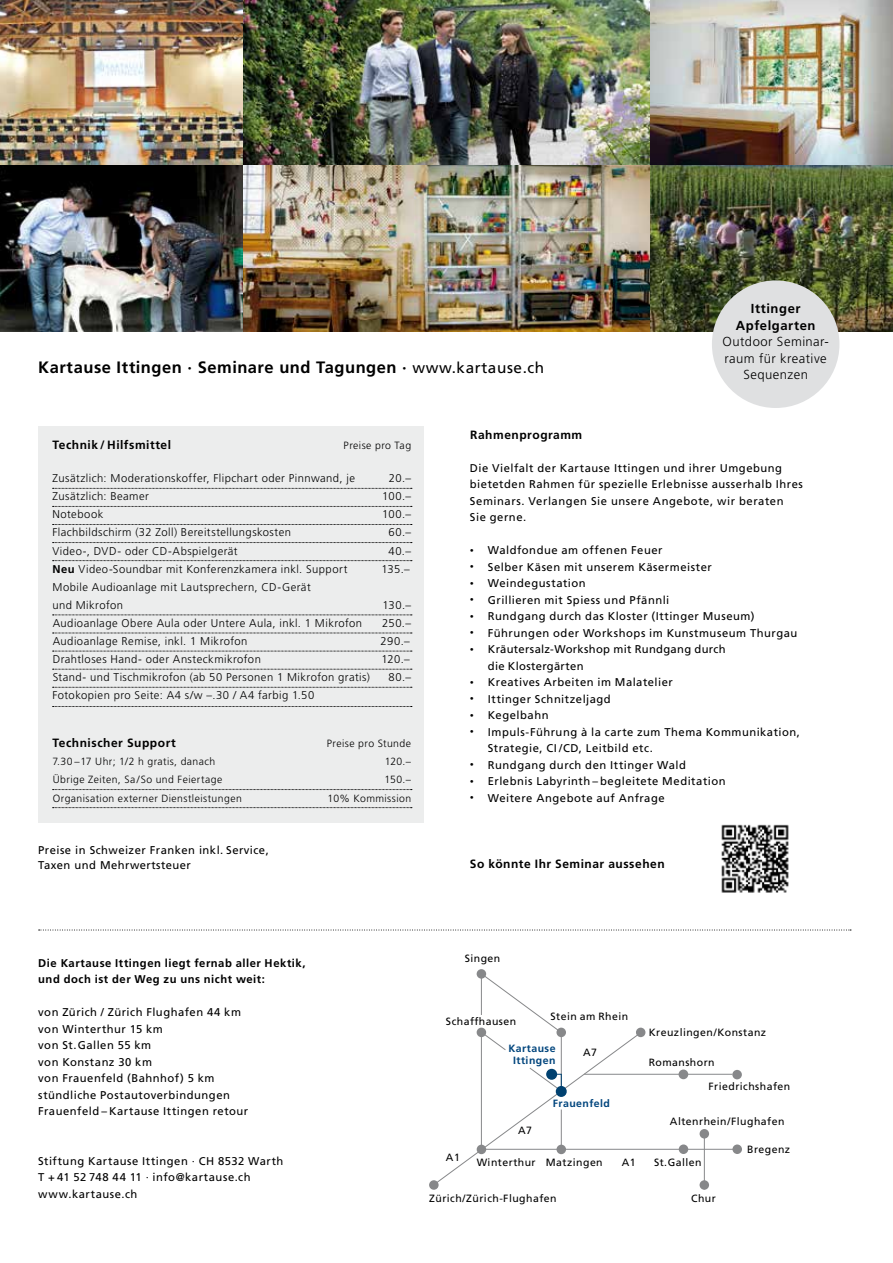
<style>
.page{position:relative;width:893px;height:1263px;background:#fff}
.page>*{position:absolute;margin:0;border:0;box-sizing:border-box;transform-origin:0 0}
.t1{font:700 16.5px "Frutiger";letter-spacing:.035em;color:#000}
.t2{font:300 13.05px/16.5px "Frutiger";letter-spacing:.035em;color:#000;text-align:center}
.t3{font:700 13.05px/16.5px "Frutiger";letter-spacing:.04em;color:#000;text-align:center}
.t4{font:700 12px "Frutiger";letter-spacing:.045em;color:#000}
.t5{font:11.25px/16.5px "Frutiger";letter-spacing:.045em;color:#000}
.t6{font:300 11.25px/18.1px "Frutiger";letter-spacing:.04em;color:#000}
.t7{font:700 11.25px/16.5px "Frutiger";letter-spacing:.045em;color:#000}
.t8{font:11.25px "Frutiger";letter-spacing:.025em;color:#000}
.t9{font:10.5px "Frutiger";letter-spacing:.045em;color:#000}
.t10{font:300 10.5px "Frutiger";letter-spacing:.04em;color:#000}
.t11{font:700 10.5px/12.6px "Frutiger";letter-spacing:.045em;color:#00457d;text-align:center}
.s1{font-weight:400;font-size:15.3px}
.s2{font-weight:700}
.s3{font-weight:900}
</style>
<div class="page">
<div style="left:38px;top:426px;width:386px;height:397px;background:#eceded"></div>
<svg style="left:53px;top:488px;width:359px;height:1px"></svg>
<svg style="left:53px;top:506px;width:359px;height:1px"></svg>
<svg style="left:53px;top:524px;width:359px;height:1px"></svg>
<svg style="left:53px;top:542px;width:359px;height:1px"></svg>
<svg style="left:53px;top:560px;width:359px;height:1px"></svg>
<svg style="left:53px;top:615px;width:359px;height:1px"></svg>
<svg style="left:53px;top:633px;width:359px;height:1px"></svg>
<svg style="left:53px;top:651px;width:359px;height:1px"></svg>
<svg style="left:53px;top:669px;width:359px;height:1px"></svg>
<svg style="left:53px;top:687px;width:359px;height:1px"></svg>
<svg style="left:53px;top:706px;width:359px;height:1px"></svg>
<svg style="left:53px;top:789px;width:359px;height:1px"></svg>
<svg style="left:53px;top:807px;width:359px;height:1px"></svg>
<img style="left:0;top:0;width:893px;height:332px">
<div style="left:732px;top:1144px;width:10px;height:10px;background:#87888a;border-radius:50%"></div>
<div style="left:477px;top:969px;width:9px;height:10px;background:#87888a;border-radius:50%"></div>
<div style="left:732px;top:1070px;width:10px;height:9px;background:#87888a;border-radius:50%"></div>
<div style="left:429px;top:1180px;width:10px;height:10px;background:#87888a;border-radius:50%"></div>
<div style="left:700px;top:1180px;width:9px;height:10px;background:#87888a;border-radius:50%"></div>
<div style="left:679px;top:1144px;width:9px;height:10px;background:#87888a;border-radius:50%"></div>
<div style="left:700px;top:1129px;width:9px;height:9px;background:#87888a;border-radius:50%"></div>
<hr style="left:704px;top:1134px;width:1px;height:55px;background:#87888a">
<div style="left:679px;top:1069px;width:9px;height:10px;background:#87888a;border-radius:50%"></div>
<hr style="left:481px;top:1149px;width:256px;height:1px;background:#87888a">
<hr style="left:584px;top:1074px;width:148px;height:1px;background:#87888a">
<svg style="left:432px;top:972px;width:213px;height:214px"></svg>
<div style="left:547px;top:1069px;width:9px;height:10px;background:#004170;border-radius:50%"></div>
<div style="left:546px;top:1069px;width:11px;height:11px;border:1px solid #004170;border-radius:50%"></div>
<div style="left:556px;top:1086px;width:11px;height:11px;background:#004170;border:1px solid #004170;border-radius:50%"></div>
<svg style="left:39px;top:930px;width:812px;height:1px"></svg>
<div style="left:712px;top:280px;width:127px;height:128px;background:#dfe0e1;border-radius:50%"></div>
<img style="left:721px;top:824px;width:68px;height:69px">
<h1 class="t1" style="left:38px;top:357px;width:508px">Kartause Ittingen · Seminare und Tagungen · <span class="s1">www.kartause.ch</span></h1>
<p class="t3" style="left:736px;top:300px;width:81px">Ittinger<br>Apfelgarten</p>
<p class="t2" style="left:722px;top:334px;width:108px">Outdoor Seminar&shy;raum für kreative<br>Sequenzen</p>
<p class="t4" style="left:52px;top:438px;width:120px">Technik / Hilfsmittel</p>
<p class="t10" style="left:344px;top:439px;width:69px">Preise pro Tag</p>
<p class="t6" style="left:52px;top:469px;width:304px">Zusätzlich: Moderationskoffer, Flipchart oder Pinnwand, je</p>
<p class="t6" style="left:389px;top:469px;width:24px">20.–</p>
<p class="t6" style="left:52px;top:487px;width:98px">Zusätzlich: Beamer</p>
<p class="t6" style="left:382px;top:487px;width:31px">100.–</p>
<p class="t6" style="left:52px;top:505px;width:52px">Notebook</p>
<p class="t6" style="left:382px;top:505px;width:31px">100.–</p>
<p class="t6" style="left:52px;top:524px;width:240px">Flachbildschirm (32 Zoll) Bereitstellungskosten</p>
<p class="t6" style="left:388px;top:524px;width:24px">60.–</p>
<p class="t6" style="left:52px;top:542px;width:187px">Video-, DVD- oder CD-Abspielgerät</p>
<p class="t6" style="left:388px;top:542px;width:24px">40.–</p>
<p class="t6" style="left:52px;top:560px;width:296px"><span class="s2">Neu</span> Video-Soundbar mit Konferenzkamera inkl. Support</p>
<p class="t6" style="left:381px;top:560px;width:30px">135.–</p>
<p class="t6" style="left:52px;top:578px;width:260px">Mobile Audioanlage mit Lautsprechern, CD-Gerät und Mikrofon</p>
<p class="t6" style="left:383px;top:596px;width:30px">130.–</p>
<p class="t6" style="left:53px;top:614px;width:311px">Audioanlage Obere Aula oder Untere Aula, inkl. 1 Mikrofon</p>
<p class="t6" style="left:382px;top:614px;width:31px">250.–</p>
<p class="t6" style="left:53px;top:632px;width:196px">Audioanlage Remise, inkl. 1 Mikrofon</p>
<p class="t6" style="left:380px;top:632px;width:31px">290.–</p>
<p class="t6" style="left:53px;top:650px;width:210px">Drahtloses Hand- oder Ansteckmikrofon</p>
<p class="t6" style="left:381px;top:650px;width:30px">120.–</p>
<p class="t6" style="left:53px;top:668px;width:319px">Stand- und Tischmikrofon (ab 50 Personen 1 Mikrofon gratis)</p>
<p class="t6" style="left:388px;top:668px;width:24px">80.–</p>
<p class="t6" style="left:52px;top:686px;width:263px">Fotokopien pro Seite: A4 s/w –.30 / A4 farbig 1.50</p>
<p class="t4" style="left:52px;top:736px;width:125px">Technischer Support</p>
<p class="t10" style="left:327px;top:738px;width:86px">Preise pro Stunde</p>
<p class="t10" style="left:52px;top:756px;width:164px">7.30 –17 Uhr; 1/2 h gratis, danach</p>
<p class="t10" style="left:385px;top:756px;width:28px">120.–</p>
<p class="t10" style="left:53px;top:774px;width:171px">Übrige Zeiten, Sa/So und Feiertage</p>
<p class="t10" style="left:384px;top:774px;width:28px">150.–</p>
<p class="t10" style="left:53px;top:792px;width:191px">Organisation externer Dienstleistungen</p>
<p class="t10" style="left:328px;top:792px;width:85px">10% Kommission</p>
<p class="t5" style="left:38px;top:843px;width:232px;line-height:15px">Preise in Schweizer Franken inkl. Service,<br>Taxen und Mehrwertsteuer</p>
<p class="t4" style="left:470px;top:427px;width:114px">Rahmenprogramm</p>
<p class="t5" style="left:470px;top:459px;width:335px">Die Vielfalt der Kartause Ittingen und ihrer Umgebung bietetden Rahmen für spezielle Erlebnisse ausserhalb Ihres Seminars. Verlangen Sie unsere Angebote, wir beraten<br>Sie gerne.</p>
<p class="t5" style="left:470px;top:542px;width:194px"><span class="s3">·</span> Waldfondue am offenen Feuer</p>
<p class="t5" style="left:470px;top:558px;width:243px"><span class="s3">·</span> Selber Käsen mit unserem Käsermeister</p>
<p class="t5" style="left:470px;top:575px;width:117px"><span class="s3">·</span> Weindegustation</p>
<p class="t5" style="left:470px;top:591px;width:201px"><span class="s3">·</span> Grillieren mit Spiess und Pfännli</p>
<p class="t5" style="left:470px;top:608px;width:286px"><span class="s3">·</span> Rundgang durch das Kloster (Ittinger Museum)</p>
<p class="t5" style="left:470px;top:624px;width:329px"><span class="s3">·</span> Führungen oder Workshops im Kunstmuseum Thurgau</p>
<p class="t8" style="left:470px;top:642px;width:257px"><span class="s3">·</span> Kräutersalz-Workshop mit Rundgang durch</p>
<p class="t8" style="left:488px;top:659px;width:97px">die Klostergärten</p>
<p class="t5" style="left:470px;top:674px;width:204px"><span class="s3">·</span> Kreatives Arbeiten im Malatelier</p>
<p class="t5" style="left:470px;top:690px;width:142px"><span class="s3">·</span> Ittinger Schnitzeljagd</p>
<p class="t5" style="left:470px;top:707px;width:80px"><span class="s3">·</span> Kegelbahn</p>
<p class="t5" style="left:470px;top:723px;width:332px"><span class="s3">·</span> Impuls-Führung à la carte zum Thema Kommunikation,</p>
<p class="t5" style="left:488px;top:740px;width:166px">Strategie, CI /CD, Leitbild etc.</p>
<p class="t5" style="left:470px;top:756px;width:217px"><span class="s3">·</span> Rundgang durch den Ittinger Wald</p>
<p class="t5" style="left:470px;top:773px;width:257px"><span class="s3">·</span> Erlebnis Labyrinth – begleitete Meditation</p>
<p class="t5" style="left:470px;top:789px;width:196px"><span class="s3">·</span> Weitere Angebote auf Anfrage</p>
<p class="t4" style="left:470px;top:856px;width:196px">So könnte Ihr Seminar aussehen</p>
<p class="t7" style="left:38px;top:954px;width:269px">Die Kartause Ittingen liegt fernab aller Hektik, und doch ist der Weg zu uns nicht weit:</p>
<p class="t5" style="left:38px;top:1004px;width:212px">von Zürich / Zürich Flughafen 44 km von Winterthur 15 km<br>von St.Gallen 55 km<br>von Konstanz 30 km<br>von Frauenfeld (Bahnhof) 5 km stündliche Postautoverbindungen<br>Frauenfeld – Kartause Ittingen retour</p>
<p class="t5" style="left:38px;top:1152px;width:247px">Stiftung Kartause Ittingen · CH 8532 Warth<br>T + 41 52 748 44 11 · info@kartause.ch www.kartause.ch</p>
<p class="t9" style="left:465px;top:952px;width:37px">Singen</p>
<p class="t9" style="left:446px;top:1015px;width:72px">Schaffhausen</p>
<p class="t9" style="left:550px;top:1010px;width:79px">Stein am Rhein</p>
<p class="t11" style="left:508px;top:1042px;width:49px">Kartause<br>Ittingen</p>
<p class="t9" style="left:583px;top:1046px;width:15px">A7</p>
<p class="t9" style="left:446px;top:1151px;width:15px">A1</p>
<p class="t9" style="left:518px;top:1124px;width:15px">A7</p>
<p class="t9" style="left:477px;top:1157px;width:61px">Winterthur</p>
<p class="t11" style="left:553px;top:1097px;width:59px">Frauenfeld</p>
<p class="t9" style="left:546px;top:1157px;width:58px">Matzingen</p>
<p class="t9" style="left:429px;top:1192px;width:129px">Zürich/Zürich-Flughafen</p>
<p class="t9" style="left:622px;top:1157px;width:15px">A1</p>
<p class="t9" style="left:649px;top:1026px;width:119px">Kreuzlingen/Konstanz</p>
<p class="t9" style="left:649px;top:1056px;width:68px">Romanshorn</p>
<p class="t9" style="left:708px;top:1080px;width:83px">Friedrichshafen</p>
<p class="t9" style="left:670px;top:1115px;width:116px">Altenrhein/Flughafen</p>
<p class="t9" style="left:654px;top:1156px;width:49px">St.Gallen</p>
<p class="t9" style="left:691px;top:1192px;width:26px">Chur</p>
<p class="t9" style="left:747px;top:1143px;width:45px">Bregenz</p>
</div>
